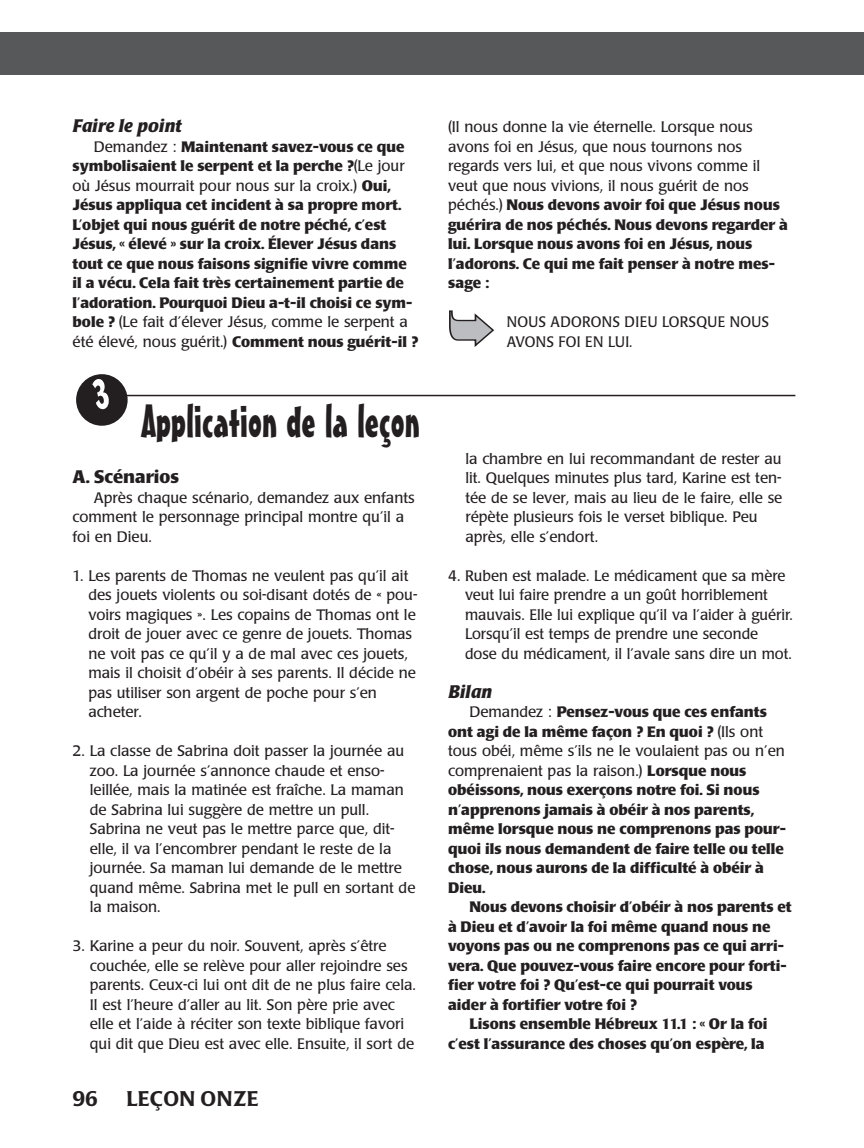
<style>
.page{position:relative;width:864px;height:1148px;background:#fff}
.page>*{position:absolute;margin:0;border:0;box-sizing:border-box;transform-origin:0 0}
.t1{font:45px "Mister Earl BT";color:#231f20}
.t2{font:500 21px "Poppl Laudatio";letter-spacing:.02em;color:#231f20}
.t3{font:italic 700 18px "Poppl Laudatio";color:#231f20}
.t4{font:700 18px "Poppl Laudatio";color:#231f20}
.t5{font:15px/19.5px "Poppl Laudatio";color:#231f20}
.t6{font:700 15px/19.5px "Poppl Laudatio";color:#231f20}
.t7{font:15px/19.5px "Poppl Laudatio";letter-spacing:.02em;color:#231f20;scale:.95 1}
.s1{font-weight:400}
.s2{font-weight:700}
</style>
<div class="page">
<div style="left:0;top:32px;width:864px;height:42px;background:#57585a"></div>
<hr style="left:126px;top:395px;width:669px;height:1px;background:#231f20">
<div style="left:76px;top:374px;width:52px;height:52px;background:#231f20;border-radius:50%"></div>
<svg style="left:449px;top:310px;width:45px;height:37px"></svg>
<p class="t3" style="left:73px;top:119px;width:111px">Faire le point</p>
<p class="t6" style="left:73px;top:138px;width:347px;text-indent:21px"><span class="s1">Demandez :</span> Maintenant savez-vous ce que symbolisaient le serpent et la perche ?<span class="s1">(Le jour où Jésus mourrait pour nous sur la croix.)</span> Oui, Jésus appliqua cet incident à sa propre mort.<br>L’objet qui nous guérit de notre péché, c’est Jésus, « élevé » sur la croix. Élever Jésus dans tout ce que nous faisons signifie vivre comme il a vécu. Cela fait très certainement partie de l’adoration. Pourquoi Dieu a-t-il choisi ce sym&shy;bole ? <span class="s1">(Le fait d’élever Jésus, comme le serpent a été élevé, nous guérit.)</span> Comment nous guérit-il ?</p>
<h1 class="t1" style="left:141px;top:404px;width:280px">Application de la leçon</h1>
<p class="t4" style="left:73px;top:470px;width:108px">A. Scénarios</p>
<p class="t5" style="left:73px;top:489px;width:344px;text-indent:21px">Après chaque scénario, demandez aux enfants comment le personnage principal montre qu’il a foi en Dieu.</p>
<p class="t5" style="left:88px;top:567px;width:331px;text-indent:-16px">1. Les parents de Thomas ne veulent pas qu’il ait des jouets violents ou soi-disant dotés de « pou&shy;voirs magiques ». Les copains de Thomas ont le droit de jouer avec ce genre de jouets. Thomas ne voit pas ce qu’il y a de mal avec ces jouets, mais il choisit d’obéir à ses parents. Il décide ne pas utiliser son argent de poche pour s’en acheter.</p>
<p class="t5" style="left:90px;top:743px;width:327px;text-indent:-17px">2. La classe de Sabrina doit passer la journée au zoo. La journée s’annonce chaude et enso&shy;leillée, mais la matinée est fraîche. La maman de Sabrina lui suggère de mettre un pull.<br>Sabrina ne veut pas le mettre parce que, dit&shy;elle, il va l’encombrer pendant le reste de la journée. Sa maman lui demande de le mettre quand même. Sabrina met le pull en sortant de la maison.</p>
<p class="t5" style="left:90px;top:938px;width:328px;text-indent:-17px">3. Karine a peur du noir. Souvent, après s’être couchée, elle se relève pour aller rejoindre ses parents. Ceux-ci lui ont dit de ne plus faire cela.<br>Il est l’heure d’aller au lit. Son père prie avec elle et l’aide à réciter son texte biblique favori qui dit que Dieu est avec elle. Ensuite, il sort de</p>
<h2 class="t2" style="left:73px;top:1090px;width:27px">96</h2>
<h2 class="t2" style="left:127px;top:1090px;width:134px">LEÇON ONZE</h2>
<p class="t5" style="left:448px;top:119px;width:341px">(Il nous donne la vie éternelle. Lorsque nous avons foi en Jésus, que nous tournons nos regards vers lui, et que nous vivons comme il veut que nous vivions, il nous guérit de nos péchés.) <span class="s2">Nous devons avoir foi que Jésus nous guérira de nos péchés. Nous devons regarder à lui. Lorsque nous avons foi en Jésus, nous l’adorons. Ce qui me fait penser à notre mes&shy;sage :</span></p>
<p class="t7" style="left:507px;top:314px;width:277px">NOUS ADORONS DIEU LORSQUE NOUS<br>AVONS FOI EN LUI.</p>
<p class="t5" style="left:465px;top:450px;width:319px">la chambre en lui recommandant de rester au lit. Quelques minutes plus tard, Karine est ten&shy;tée de se lever, mais au lieu de le faire, elle se répète plusieurs fois le verset biblique. Peu après, elle s’endort.</p>
<p class="t5" style="left:465px;top:567px;width:329px;text-indent:-17px">4. Ruben est malade. Le médicament que sa mère veut lui faire prendre a un goût horriblement mauvais. Elle lui explique qu’il va l’aider à guérir.<br>Lorsqu’il est temps de prendre une seconde dose du médicament, il l’avale sans dire un mot.</p>
<p class="t3" style="left:448px;top:684px;width:46px">Bilan</p>
<p class="t6" style="left:448px;top:704px;width:339px;text-indent:21px"><span class="s1">Demandez :</span> Pensez-vous que ces enfants ont agi de la même façon ? En quoi ? <span class="s1">(Ils ont tous obéi, même s’ils ne le voulaient pas ou n’en comprenaient pas la raison.)</span> Lorsque nous obéissons, nous exerçons notre foi. Si nous n’apprenons jamais à obéir à nos parents, même lorsque nous ne comprenons pas pour&shy;quoi ils nous demandent de faire telle ou telle chose, nous aurons de la difficulté à obéir à Dieu.</p>
<p class="t6" style="left:469px;top:899px;width:324px">Nous devons choisir d’obéir à nos parents et</p>
<p class="t6" style="left:448px;top:918px;width:324px">à Dieu et d’avoir la foi même quand nous ne</p>
<p class="t6" style="left:448px;top:938px;width:337px">voyons pas ou ne comprenons pas ce qui arri-</p>
<p class="t6" style="left:448px;top:957px;width:340px">vera. Que pouvez-vous faire encore pour forti-</p>
<p class="t6" style="left:448px;top:977px;width:306px">fier votre foi ? Qu’est-ce qui pourrait vous</p>
<p class="t6" style="left:448px;top:996px;width:190px">aider à fortifier votre foi ?</p>
<p class="t6" style="left:469px;top:1016px;width:300px">Lisons ensemble Hébreux 11.1 : « Or la foi</p>
<p class="t6" style="left:448px;top:1035px;width:318px">c’est l’assurance des choses qu’on espère, la</p>
</div>
